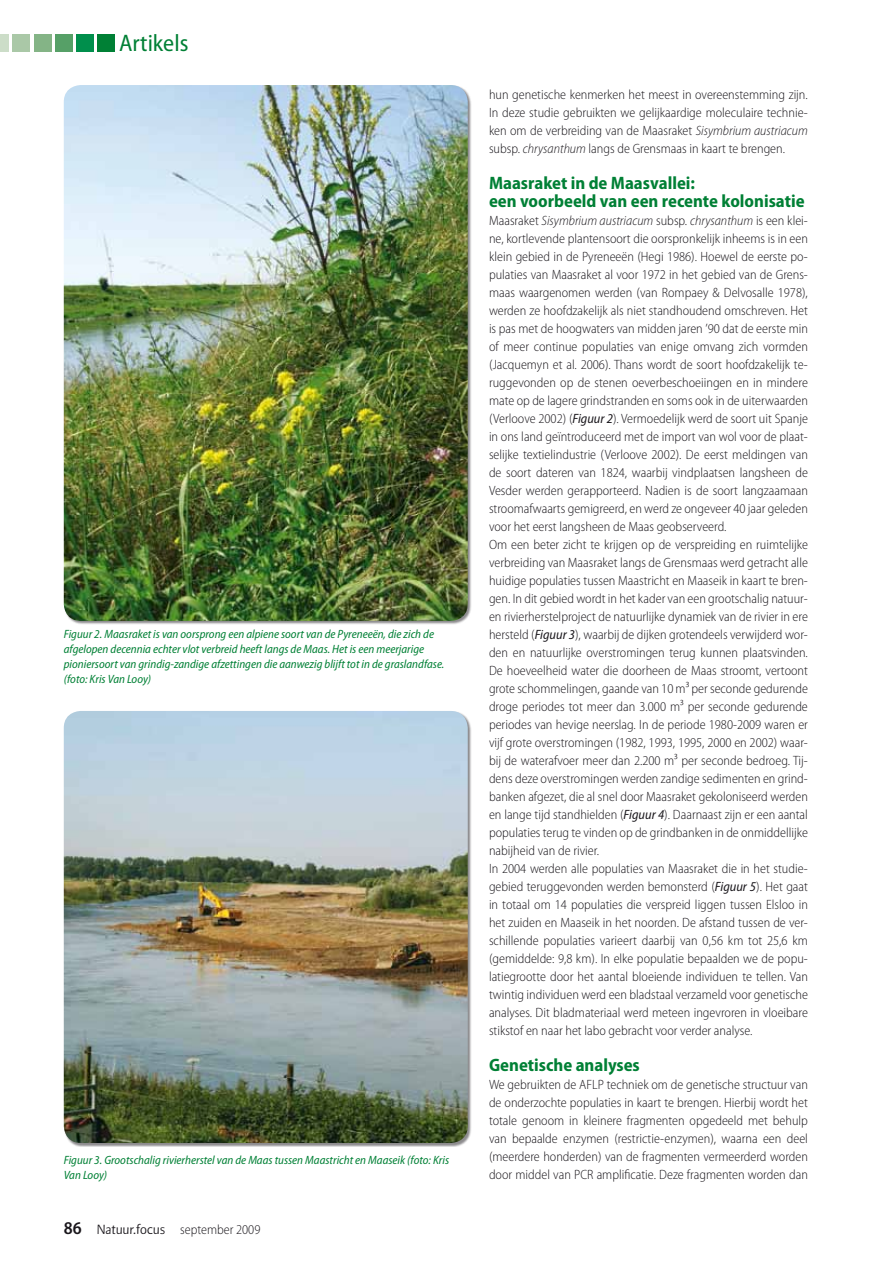
<style>
.page{position:relative;width:893px;height:1263px;background:#fff}
.page>*{position:absolute;margin:0;border:0;box-sizing:border-box;transform-origin:0 0}
.t1{font:semi-condensed 24px "Myriad Pro";color:#008035}
.t2{font:700 semi-condensed 18px/18px "Myriad Pro";color:#008035}
.t3{font:300 semi-condensed 13.5px/18px "Myriad Pro";color:#1a171c;text-align:justify}
.t4{font:italic semi-condensed 12px/15px "Myriad Pro";color:#008035}
.s1{font-weight:600;font-size:18px}
.s2{font-family:"Beo Sans R11";font-weight:400;font-stretch:normal;font-size:15px}
.s3{font-style:italic}
.s4{font-weight:400;font-style:italic}
</style>
<div class="page">
<img style="left:64px;top:85px;width:404px;height:536px">
<img style="left:64px;top:711px;width:404px;height:432px">
<div style="left:98px;top:34px;width:17px;height:17px;background:#008035"></div>
<div style="left:77px;top:34px;width:17px;height:17px;background:#008f4c"></div>
<div style="left:55px;top:34px;width:17px;height:17px;background:#56a067"></div>
<div style="left:34px;top:34px;width:17px;height:17px;background:#84b486"></div>
<div style="left:13px;top:34px;width:17px;height:17px;background:#aac8a7"></div>
<div style="left:0;top:34px;width:9px;height:17px;background:#ccddc8"></div>
<h1 class="t1" style="left:119px;top:30px;width:71px">Artikels</h1>
<p class="t4" style="left:64px;top:627px;width:382px">Figuur 2. Maasraket is van oorsprong een alpiene soort van de Pyreneeën, die zich de afgelopen decennia echter vlot verbreid heeft langs de Maas. Het is een meerjarige pioniersoort van grindig-zandige afzettingen die aanwezig blijft tot in de graslandfase. (foto: Kris Van Looy)</p>
<p class="t4" style="left:64px;top:1153px;width:387px">Figuur 3. Grootschalig rivierherstel van de Maas tussen Maastricht en Maaseik (foto: Kris<br>Van Looy)</p>
<p class="t3" style="left:64px;top:1221px;width:198px"><span class="s1">86</span> <span class="s2">Natuur.focus</span> september 2009</p>
<p class="t3" style="left:489px;top:86px;width:320px">hun genetische kenmerken het meest in overeenstemming zijn.<br>I n deze studie gebruikten we gelijkaardige moleculaire technie&shy;ken om de verbreiding van de Maasraket <span class="s3">Sisymbrium austriacum </span>subsp. <span class="s3">chrysanthum</span> langs de Grensmaas in kaart te brengen.</p>
<h2 class="t2" style="left:489px;top:174px;width:317px">Maasraket in de Maasvallei:<br>een voorbeeld van een recente kolonisatie</h2>
<p class="t3" style="left:489px;top:212px;width:320px;text-align:left">Maasraket <span class="s3">Sisymbrium austriacum</span> subsp. <span class="s3">chrysanthum</span> is een klei&shy;ne, kortlevende plantensoort die oorspronkelijk inheems is in een klein gebied in de Pyreneeën (Hegi 1986). Hoewel de eerste po&shy;pulaties van Maasraket al voor 1972 in het gebied van de Grens&shy;maas waargenomen werden (van Rompaey &amp; Delvosalle 1978), werden ze hoofdzakelijk als niet standhoudend omschreven. Het is pas met de hoogwaters van midden jaren ’90 dat de eerste min of meer continue populaties van enige omvang zich vormden (Jacquemyn et al. 2006). Thans wordt de soort hoofdzakelijk te&shy;ruggevonden op de stenen oeverbeschoeiingen en in mindere mate op de lagere grindstranden en soms ook in de uiterwaarden (Verloove 2002) (<span class="s4">Figuur 2</span>). Vermoedelijk werd de soort uit Spanje in ons land geïntroduceerd met de import van wol voor de plaat&shy;selijke textielindustrie (Verloove 2002). De eerst meldingen van de soort dateren van 1824, waarbij vindplaatsen langsheen de Vesder werden gerapporteerd. Nadien is de soort langzaamaan stroomafwaarts gemigreerd, en werd ze ongeveer 40 jaar geleden voor het eerst langsheen de Maas geobserveerd.<br>Om een beter zicht te krijgen op de verspreiding en ruimtelijke verbreiding van Maasraket langs de Grensmaas werd getracht alle huidige populaties tussen Maastricht en Maaseik in kaart te bren&shy;gen. I n dit gebied wordt in het kader van een grootschalig natuur&shy;en rivierherstelproject de natuurlijke dynamiek van de rivier in ere hersteld (<span class="s4">Figuur 3</span>), waarbij de dijken grotendeels verwijderd wor&shy;den en natuurlijke overstromingen terug kunnen plaatsvinden.<br>De hoeveelheid water die doorheen de Maas stroomt, vertoont grote schommelingen, gaande van 10 m³ per seconde gedurende droge periodes tot meer dan 3.000 m³ per seconde gedurende periodes van hevige neerslag. I n de periode 1980-2009 waren er vijf grote overstromingen (1982, 1993, 1995, 2000 en 2002) waar&shy;bij de waterafvoer meer dan 2.200 m³ per seconde bedroeg. Tij&shy;dens deze overstromingen werden zandige sedimenten en grind&shy;banken afgezet, die al snel door Maasraket gekoloniseerd werden en lange tijd standhielden (<span class="s4">Figuur 4</span>). Daarnaast zijn er een aantal populaties terug te vinden op de grindbanken in de onmiddellijke nabijheid van de rivier.<br>I n 2004 werden alle populaties van Maasraket die in het studie&shy;gebied teruggevonden werden bemonsterd (<span class="s4">Figuur 5</span>). Het gaat in totaal om 14 populaties die verspreid liggen tussen Elsloo in het zuiden en Maaseik in het noorden. De afstand tussen de ver&shy;schillende populaties varieert daarbij van 0,56 km tot 25,6 km (gemiddelde: 9,8 km). I n elke populatie bepaalden we de popu&shy;latiegrootte door het aantal bloeiende individuen te tellen. Van twintig individuen werd een bladstaal verzameld voor genetische analyses. Dit bladmateriaal werd meteen ingevroren in vloeibare stikstof en naar het labo gebracht voor verder analyse.</p>
<h2 class="t2" style="left:489px;top:1056px;width:152px">Genetische analyses</h2>
<p class="t3" style="left:489px;top:1076px;width:98px">We gebruikten de AFLP</p>
<p class="t3" style="left:489px;top:1076px;width:320px;text-indent:118px">techniek om de genetische structuur van de onderzochte populaties in kaart te brengen. H ierbij wordt het totale genoom in kleinere fragmenten opgedeeld met behulp van bepaalde enzymen (restrictie-enzymen), waarna een deel (meerdere honderden) van de fragmenten vermeerderd worden door middel van PCR amplificatie. Deze fragmenten worden dan</p>
</div>
